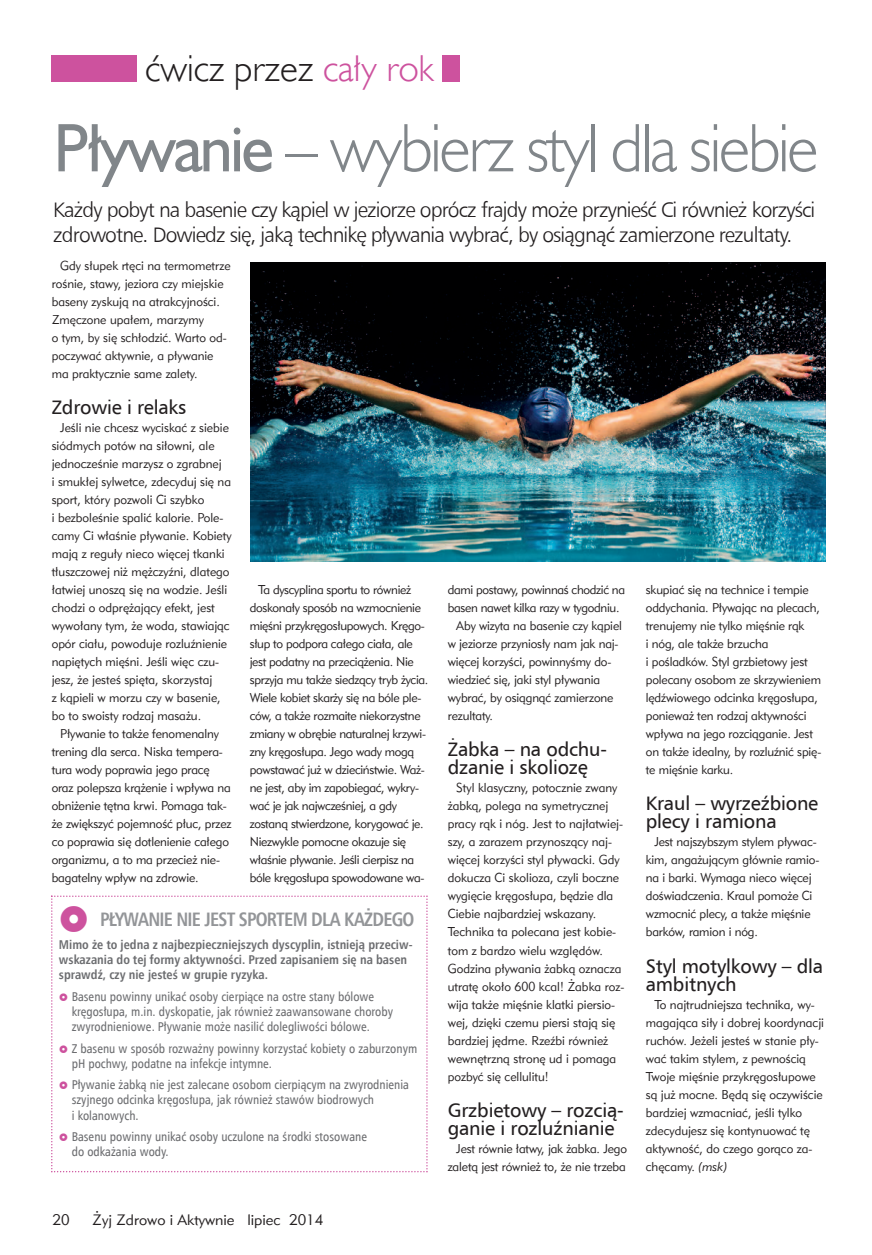
<style>
.page{position:relative;width:872px;height:1255px;background:#fff}
.page>*{position:absolute;margin:0;border:0;box-sizing:border-box;transform-origin:0 0}
.t1{font:69px "Humanst 521 Lt EU";letter-spacing:-.035em;color:#81868a;scale:.95 1}
.t2{font:37.5px "Humanst 521 Lt EU";color:#231f20}
.t3{font:21px/25.2px "Humnst 777 Lt EU";letter-spacing:-.04em;color:#231f20}
.t4{font:19.5px/18px "Humnst 777 EU";letter-spacing:-.01em;color:#231f20}
.t5{font:700 19.5px "Humnst 777 Cn EU";letter-spacing:-.04em;color:#939598;scale:.96 1}
.t6{font:15px "Geometric 415 Lt EU";color:#231f20}
.t7{font:12.75px/18px "Geometric 415 Lt EU";letter-spacing:-.005em;color:#231f20;scale:.96 1}
.t8{font:12.75px/18px "Geometric 415 Lt EU";letter-spacing:-.025em;color:#231f20;scale:.96 1}
.t9{font:12.75px/15.3px "Humnst 777 Cn EU";color:#6c6d70}
.t10{font:700 12.75px/15.3px "Humnst 777 Cn EU";color:#6c6d70}
.s1{color:#cd529e}
.s2{font-family:"Humanst 521 EU"}
.s3{font-style:italic}
</style>
<div class="page">
<img style="left:250px;top:262px;width:575px;height:299px">
<div style="left:442px;top:56px;width:18px;height:26px;background:#cd529e"></div>
<div style="left:52px;top:56px;width:85px;height:26px;background:#cd529e"></div>
<svg style="left:51px;top:895px;width:377px;height:277px"></svg>
<h2 class="t2" style="left:145px;top:45px;width:290px">ćwicz przez <span class="s1">cały rok</span></h2>
<h1 class="t1" style="left:54px;top:105px;width:806px"><span class="s2">pływanie</span> – wybierz styl dla siebie</h1>
<h3 class="t3" style="left:53px;top:196px;width:763px">Każdy pobyt na basenie czy kąpiel w jeziorze oprócz frajdy może przynieść Ci również korzyści zdrowotne. Dowiedz się, jaką technikę pływania wybrać, by osiągnąć zamierzone rezultaty.</h3>
<p class="t7" style="left:52px;top:256px;width:188px;text-indent:9px">Gdy słupek rtęci na termometrze rośnie, stawy, jeziora czy miejskie baseny zyskują na atrakcyjności.<br>Zmęczone upałem, marzymy<br>o tym, by się schłodzić. Warto od&shy;poczywać aktywnie, a pływanie ma praktycznie same zalety.</p>
<h3 class="t4" style="left:52px;top:398px;width:136px">Zdrowie i relaks</h3>
<p class="t7" style="left:52px;top:418px;width:189px;text-indent:9px">Jeśli nie chcesz wyciskać z siebie siódmych potów na siłowni, ale jednocześnie marzysz o zgrabnej<br>i smukłej sylwetce, zdecyduj się na sport, który pozwoli Ci szybko<br>i bezboleśnie spalić kalorie. Pole&shy;camy Ci właśnie pływanie. Kobiety mają z reguły nieco więcej tkanki tłuszczowej niż mężczyźni, dlatego łatwiej unoszą się na wodzie. Jeśli chodzi o odprężający efekt, jest wywołany tym, że woda, stawiając opór ciału, powoduje rozluźnienie napiętych mięśni. Jeśli więc czu&shy;jesz, że jesteś spięta, skorzystaj<br>z kąpieli w morzu czy w basenie, bo to swoisty rodzaj masażu.</p>
<p class="t7" style="left:52px;top:724px;width:189px;text-indent:9px">Pływanie to także fenomenalny trening dla serca. Niska tempera&shy;tura wody poprawia jego pracę oraz polepsza krążenie i wpływa na obniżenie tętna krwi. Pomaga tak&shy;że zwiększyć pojemność płuc, przez co poprawia się dotlenienie całego organizmu, a to ma przecież nie&shy;bagatelny wpływ na zdrowie.</p>
<p class="t8" style="left:250px;top:580px;width:188px;text-indent:9px">Ta dyscyplina sportu to również doskonały sposób na wzmocnienie mięśni przykręgosłupowych. Kręgo&shy;słup to podpora całego ciała, ale jest podatny na przeciążenia. Nie sprzyja mu także siedzący tryb życia.<br>Wiele kobiet skarży się na bóle ple&shy;ców, a także rozmaite niekorzystne zmiany w obrębie naturalnej krzywi&shy;zny kręgosłupa. Jego wady mogą powstawać już w dzieciństwie. Waż&shy;ne jest, aby im zapobiegać, wykry&shy;wać je jak najwcześniej, a gdy zostaną stwierdzone, korygować je.<br>Niezwykle pomocne okazuje się właśnie pływanie. Jeśli cierpisz na bóle kręgosłupa spowodowane wa-</p>
<p class="t8" style="left:448px;top:580px;width:186px">dami postawy, powinnaś chodzić na</p>
<p class="t8" style="left:448px;top:598px;width:180px">basen nawet kilka razy w tygodniu.</p>
<p class="t7" style="left:456px;top:616px;width:174px">Aby wizyta na basenie czy kąpiel</p>
<p class="t7" style="left:448px;top:634px;width:179px">w jeziorze przyniosły nam jak naj-</p>
<p class="t7" style="left:448px;top:652px;width:172px">więcej korzyści, powinnyśmy do-</p>
<p class="t7" style="left:448px;top:670px;width:160px">wiedzieć się, jaki styl pływania</p>
<p class="t7" style="left:448px;top:688px;width:174px">wybrać, by osiągnąć zamierzone</p>
<p class="t7" style="left:448px;top:706px;width:49px">rezultaty.</p>
<h3 class="t4" style="left:448px;top:740px;width:161px">Żabka – na odchu&shy;dzanie i skoliozę</h3>
<p class="t7" style="left:448px;top:778px;width:185px;text-indent:9px">Styl klasyczny, potocznie zwany żabką, polega na symetrycznej pracy rąk i nóg. Jest to najłatwiej&shy;szy, a zarazem przynoszący naj&shy;więcej korzyści styl pływacki. Gdy dokucza Ci skolioza, czyli boczne wygięcie kręgosłupa, będzie dla<br>Ciebie najbardziej wskazany.<br>Technika ta polecana jest kobie&shy;tom z bardzo wielu względów.<br>Godzina pływania żabką oznacza utratę około 600 kcal! Żabka roz&shy;wija także mięśnie klatki piersio&shy;wej, dzięki czemu piersi stają się bardziej jędrne. Rzeźbi również wewnętrzną stronę ud i pomaga pozbyć się cellulitu!</p>
<h3 class="t4" style="left:448px;top:1100px;width:177px">Grzbietowy – rozcią&shy;ganie i rozluźnianie</h3>
<p class="t7" style="left:448px;top:1138px;width:188px;text-align:right">Jest równie łatwy, jak żabka. Jego zaletą jest również to, że nie trzeba</p>
<h3 class="t5" style="left:100px;top:907px;width:329px">Pływanie nie Jest sPortem dla każdego</h3>
<p class="t10" style="left:59px;top:936px;width:355px">mimo że to jedna z najbezpieczniejszych dyscyplin, istnieją przeciw&shy;wskazania do tej formy aktywności. Przed zapisaniem się na basen sprawdź, czy nie jesteś w grupie ryzyka.</p>
<p class="t9" style="left:72px;top:988px;width:323px">Basenu powinny unikać osoby cierpiące na ostre stany bólowe kręgosłupa, m.in. dyskopatie, jak również zaawansowane choroby zwyrodnieniowe. Pływanie może nasilić dolegliwości bólowe.</p>
<p class="t9" style="left:72px;top:1040px;width:347px">Z basenu w sposób rozważny powinny korzystać kobiety o zaburzonym pH pochwy, podatne na infekcje intymne.</p>
<p class="t9" style="left:72px;top:1076px;width:339px">Pływanie żabką nie jest zalecane osobom cierpiącym na zwyrodnienia szyjnego odcinka kręgosłupa, jak również stawów biodrowych<br>i kolanowych.</p>
<p class="t9" style="left:72px;top:1128px;width:297px">Basenu powinny unikać osoby uczulone na środki stosowane do odkażania wody.</p>
<p class="t6" style="left:53px;top:1210px;width:19px">20</p>
<p class="t6" style="left:92px;top:1210px;width:232px">Żyj Zdrowo i Aktywnie lipiec 2014</p>
<p class="t7" style="left:646px;top:580px;width:184px">skupiać się na technice i tempie oddychania. Pływając na plecach, trenujemy nie tylko mięśnie rąk<br>i nóg, ale także brzucha<br>i pośladków. Styl grzbietowy jest polecany osobom ze skrzywieniem lędźwiowego odcinka kręgosłupa, ponieważ ten rodzaj aktywności wpływa na jego rozciąganie. Jest on także idealny, by rozluźnić spię&shy;te mięśnie karku.</p>
<h3 class="t4" style="left:646px;top:794px;width:174px">Kraul – wyrzeźbione plecy i ramiona</h3>
<p class="t7" style="left:646px;top:832px;width:182px;text-indent:9px">Jest najszybszym stylem pływac&shy;kim, angażującym głównie ramio&shy;na i barki. Wymaga nieco więcej doświadczenia. Kraul pomoże Ci wzmocnić plecy, a także mięśnie barków, ramion i nóg.</p>
<h3 class="t4" style="left:646px;top:956px;width:179px">Styl motylkowy – dla ambitnych</h3>
<p class="t7" style="left:646px;top:994px;width:187px;text-indent:9px">To najtrudniejsza technika, wy&shy;magająca siły i dobrej koordynacji ruchów. Jeżeli jesteś w stanie pły&shy;wać takim stylem, z pewnością<br>Twoje mięśnie przykręgosłupowe są już mocne. Będą się oczywiście bardziej wzmacniać, jeśli tylko zdecydujesz się kontynuować tę aktywność, do czego gorąco za&shy;chęcamy. <span class="s3">(msk)</span></p>
</div>
